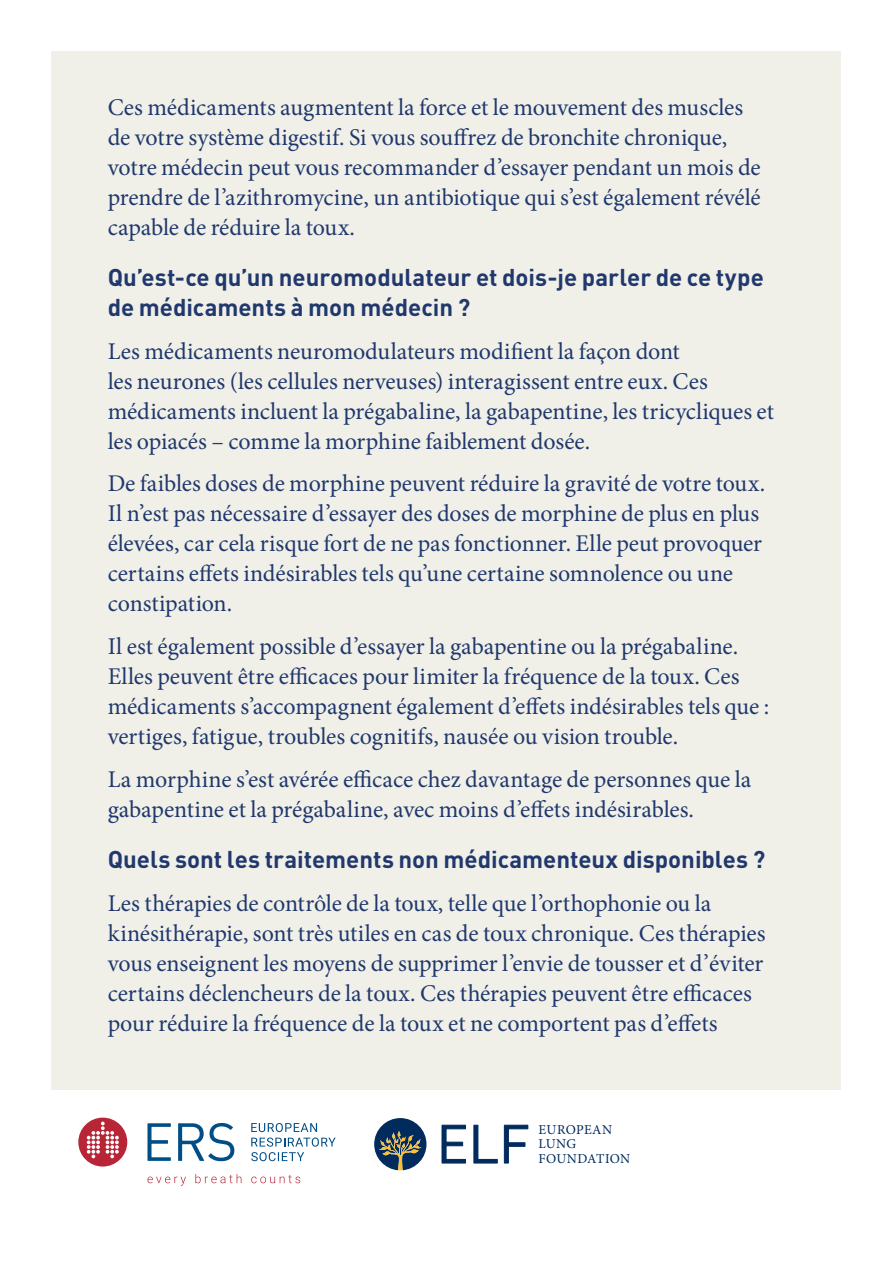
<style>
.page{position:relative;width:893px;height:1263px;background:#fff}
.page>*{position:absolute;margin:0;border:0;box-sizing:border-box;transform-origin:0 0}
.t1{font:24px/30px "Minion Pro";letter-spacing:-.005em;color:#20386d}
.t2{font:700 24px/30px "DIN Pro";color:#20386d}
.t3{font:13.5px/14.7px "Minion Pro";letter-spacing:.025em;color:#002b5c}
</style>
<div class="page">
<div style="left:52px;top:52px;width:789px;height:1038px;background:#f0f0e8"></div>
<div style="left:78px;top:1117px;width:49px;height:49px;background:#b82537;border-radius:24px"></div>
<svg style="left:87px;top:1121px;width:32px;height:37px"></svg>
<svg style="left:147px;top:1123px;width:24px;height:38px"></svg>
<svg style="left:178px;top:1123px;width:56px;height:38px"></svg>
<svg style="left:147px;top:1176px;width:39px;height:10px"></svg>
<svg style="left:195px;top:1174px;width:46px;height:9px"></svg>
<svg style="left:251px;top:1175px;width:49px;height:8px"></svg>
<svg style="left:251px;top:1123px;width:85px;height:39px"></svg>
<svg style="left:441px;top:1124px;width:25px;height:40px"></svg>
<svg style="left:473px;top:1124px;width:25px;height:40px"></svg>
<svg style="left:504px;top:1124px;width:24px;height:40px"></svg>
<svg style="left:374px;top:1118px;width:52px;height:52px"></svg>
<p class="t1" style="left:108px;top:92px;width:654px">Ces médicaments augmentent la force et le mouvement des muscles de votre système digestif. Si vous souffrez de bronchite chronique, votre médecin peut vous recommander d’essayer pendant un mois de prendre de l’azithromycine, un antibiotique qui s’est également révélé capable de réduire la toux.</p>
<p class="t2" style="left:108px;top:259px;width:658px">Qu’est-ce qu’un neuromodulateur et dois-je parler de ce type de médicaments à mon médecin ?</p>
<p class="t1" style="left:108px;top:336px;width:668px">Les médicaments neuromodulateurs modifient la façon dont<br>les neurones (les cellules nerveuses) interagissent entre eux. Ces médicaments incluent la prégabaline, la gabapentine, les tricycliques et les opiacés – comme la morphine faiblement dosée.</p>
<p class="t1" style="left:108px;top:469px;width:659px">De faibles doses de morphine peuvent réduire la gravité de votre toux.<br>Il n’est pas nécessaire d’essayer des doses de morphine de plus en plus élevées, car cela risque fort de ne pas fonctionner. Elle peut provoquer certains effets indésirables tels qu’une certaine somnolence ou une constipation.</p>
<p class="t1" style="left:108px;top:632px;width:663px">Il est également possible d’essayer la gabapentine ou la prégabaline.<br>Elles peuvent être efficaces pour limiter la fréquence de la toux. Ces médicaments s’accompagnent également d’effets indésirables tels que : vertiges, fatigue, troubles cognitifs, nausée ou vision trouble.</p>
<p class="t1" style="left:108px;top:764px;width:645px">La morphine s’est avérée efficace chez davantage de personnes que la gabapentine et la prégabaline, avec moins d’effets indésirables.</p>
<p class="t2" style="left:108px;top:842px;width:659px">Quels sont les traitements non médicamenteux disponibles ?</p>
<p class="t1" style="left:108px;top:888px;width:659px">Les thérapies de contrôle de la toux, telle que l’orthophonie ou la kinésithérapie, sont très utiles en cas de toux chronique. Ces thérapies vous enseignent les moyens de supprimer l’envie de tousser et d’éviter certains déclencheurs de la toux. Ces thérapies peuvent être efficaces pour réduire la fréquence de la toux et ne comportent pas d’effets</p>
<p class="t3" style="left:538px;top:1122px;width:93px">EUROPEAN<br>LUNG<br>FOUNDATION</p>
</div>
